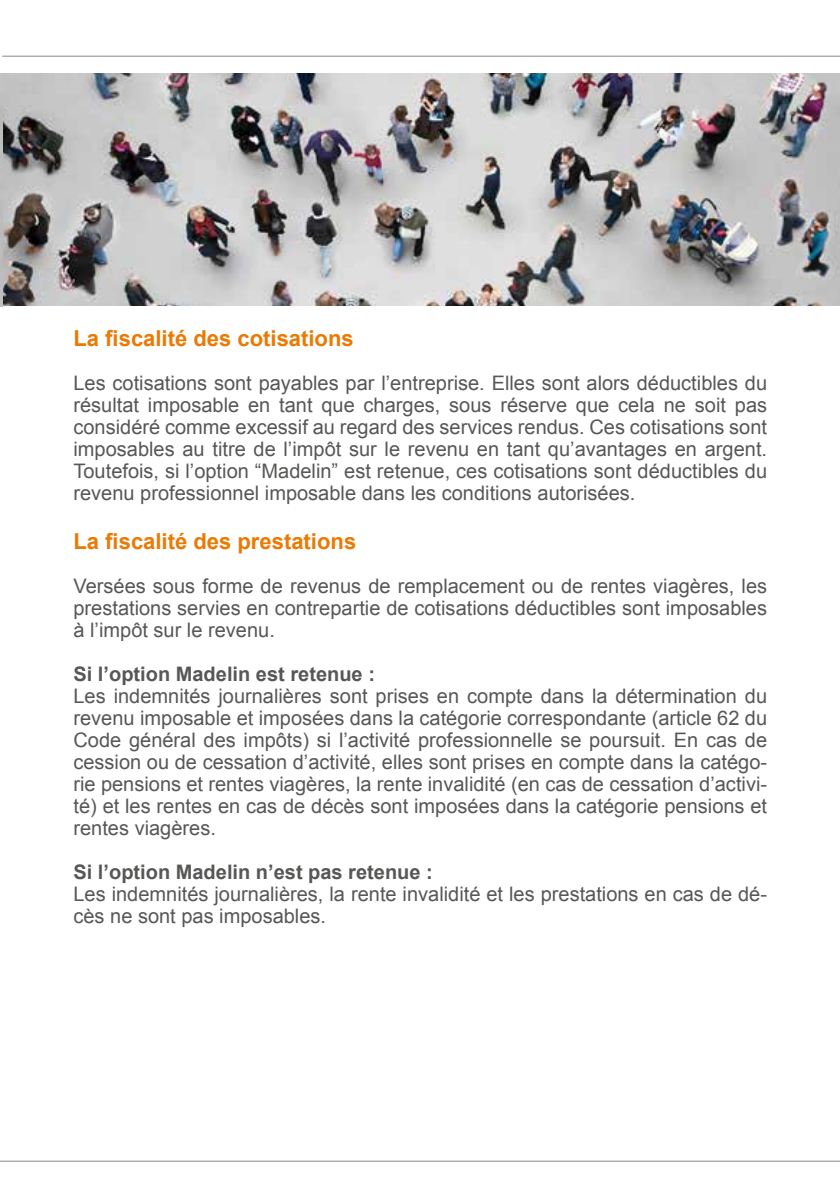
<style>
.page{position:relative;width:840px;height:1191px;background:#fff}
.page>*{position:absolute;margin:0;border:0;box-sizing:border-box;transform-origin:0 0}
.t1{font:700 22px "Arial";color:#ea7a03}
.t2{font:20px/22px "Arial";color:#575756;text-align:justify}
.t3{font:700 20px "Arial";color:#575756}
</style>
<div class="page">
<hr style="left:2px;top:56px;width:837px;height:1px;background:#878787">
<hr style="left:0;top:1160px;width:839px;height:1px;background:#878787">
<img style="left:0;top:74px;width:839px;height:231px">
<img style="left:0;top:75px;width:2px;height:231px">
<p class="t1" style="left:73px;top:324px;width:281px">La fiscalité des cotisations</p>
<p class="t2" style="left:73px;top:372px;width:694px">Les cotisations sont payables par l’entreprise. Elles sont alors déductibles du résultat imposable en tant que charges, sous réserve que cela ne soit pas considéré comme excessif au regard des services rendus. Ces cotisations sont imposables au titre de l’impôt sur le revenu en tant qu’avantages en argent.<br>Toutefois, si l’option “Madelin” est retenue, ces cotisations sont déductibles du revenu professionnel imposable dans les conditions autorisées.</p>
<p class="t1" style="left:73px;top:526px;width:284px">La fiscalité des prestations</p>
<p class="t2" style="left:73px;top:575px;width:694px">Versées sous forme de revenus de remplacement ou de rentes viagères, les prestations servies en contrepartie de cotisations déductibles sont imposables à l’impôt sur le revenu.</p>
<p class="t3" style="left:73px;top:660px;width:303px">Si l’option Madelin est retenue :</p>
<p class="t2" style="left:73px;top:685px;width:694px">Les indemnités journalières sont prises en compte dans la détermination du revenu imposable et imposées dans la catégorie correspondante (article 62 du Code général des impôts) si l’activité professionnelle se poursuit. En cas de cession ou de cessation d’activité, elles sont prises en compte dans la catégo&shy;rie pensions et rentes viagères, la rente invalidité (en cas de cessation d’activi&shy;té) et les rentes en cas de décès sont imposées dans la catégorie pensions et rentes viagères.</p>
<p class="t3" style="left:73px;top:858px;width:360px">Si l’option Madelin n’est pas retenue :</p>
<p class="t2" style="left:73px;top:883px;width:694px">Les indemnités journalières, la rente invalidité et les prestations en cas de dé&shy;cès ne sont pas imposables.</p>
</div>
